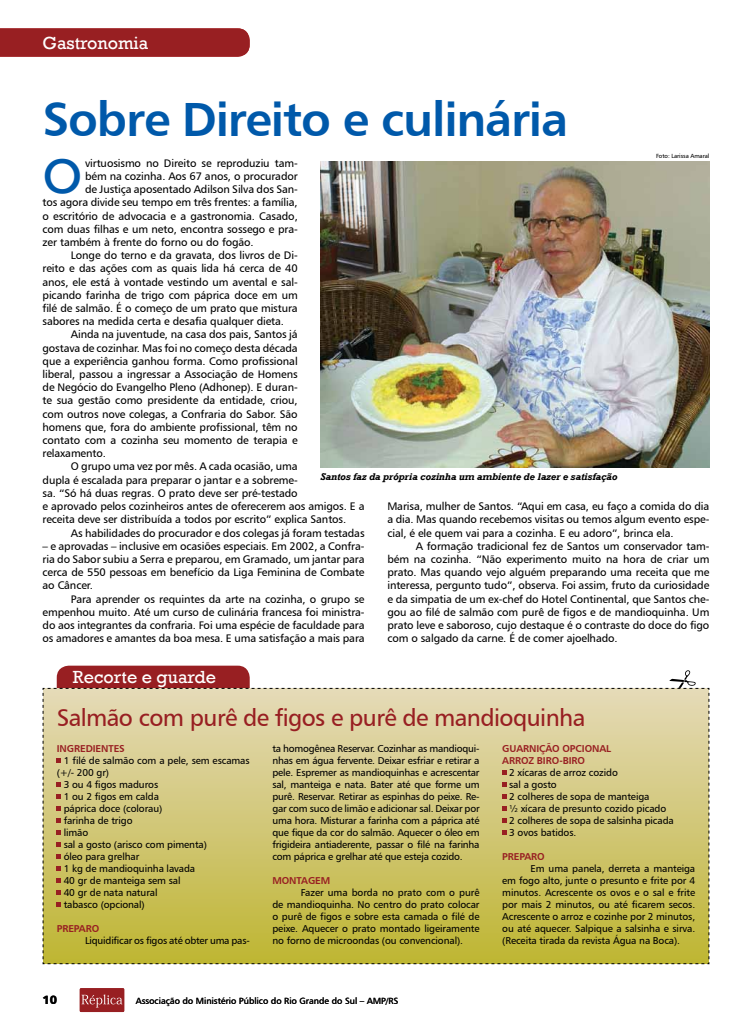
<style>
.page{position:relative;width:752px;height:1035px;background:#fff}
.page>*{position:absolute;margin:0;border:0;box-sizing:border-box;transform-origin:0 0}
.t1{font:49.9px "Rockwell";color:#0059aa}
.t2{font:48px "Humanist 777 BT Bold B";letter-spacing:-.025em;color:#0059aa}
.t3{font:24px "Humanist 777 BT Roman B";letter-spacing:-.025em;color:#981f22}
.t4{font:18px "Rockwell";color:#fff}
.t5{font:12px "Humanist 777 BT Black B";color:#000}
.t6{font:11px/13.2px "Humanist 777 BT Roman B";letter-spacing:-.01em;color:#000;text-align:justify}
.t7{font:10px/12px "Humanist 777 BT Roman B";letter-spacing:-.01em;color:#000;text-align:justify}
.t8{font:10px "Humanist 777 BT Bold B";letter-spacing:-.01em;color:#981f22}
.t9{font:italic 700 10px "Rockwell";letter-spacing:-.01em;color:#000}
.t10{font:9px "Humanist 777 BT Roman B";color:#000}
.t11{font:6px "Humanist 777 BT Roman B";letter-spacing:-.01em;color:#000}
</style>
<div class="page">
<svg style="left:0;top:28px;width:249px;height:29px"></svg>
<div style="left:80px;top:988px;width:44px;height:24px;background:#981f22"></div>
<svg style="left:81px;top:994px;width:41px;height:13px"></svg>
<div style="left:57px;top:665px;width:192px;height:42px;background:#981f22;border-radius:12px"></div>
<img style="left:320px;top:161px;width:389px;height:306px">
<svg style="left:43px;top:670px;width:666px;height:294px"></svg>
<h3 class="t4" style="left:43px;top:32px;width:107px">Gastronomia</h3>
<h2 class="t2" style="left:43px;top:89px;width:526px">SOBRE DIREITO E CULINÁRIA</h2>
<h1 class="t1" style="left:43px;top:148px;width:41px">O</h1>
<p class="t6" style="left:85px;top:156px;width:214px">virtuosismo no Direito se reproduziu tam-</p>
<p class="t11" style="left:656px;top:153px;width:55px">Foto: Larissa Amaral</p>
<p class="t6" style="left:85px;top:169px;width:214px">bém na cozinha. Aos 67 anos, o procurador</p>
<p class="t6" style="left:85px;top:182px;width:214px">de Justiça aposentado Adilson Silva dos San-</p>
<p class="t6" style="left:43px;top:196px;width:256px">tos agora divide seu tempo em três frentes: a família,</p>
<p class="t6" style="left:43px;top:209px;width:256px">o escritório de advocacia e a gastronomia. Casado,</p>
<p class="t6" style="left:43px;top:222px;width:256px">com duas filhas e um neto, encontra sossego e pra-</p>
<p class="t6" style="left:43px;top:235px;width:213px">zer também à frente do forno ou do fogão.</p>
<p class="t6" style="left:71px;top:248px;width:228px">Longe do terno e da gravata, dos livros de Di-</p>
<p class="t6" style="left:43px;top:262px;width:256px">reito e das ações com as quais lida há cerca de 40</p>
<p class="t6" style="left:43px;top:275px;width:256px">anos, ele está à vontade vestindo um avental e sal-</p>
<p class="t6" style="left:43px;top:288px;width:256px">picando farinha de trigo com páprica doce em um</p>
<p class="t6" style="left:43px;top:301px;width:256px">filé de salmão. É o começo de um prato que mistura</p>
<p class="t6" style="left:43px;top:314px;width:243px">sabores na medida certa e desafia qualquer dieta.</p>
<p class="t6" style="left:71px;top:328px;width:228px">Ainda na juventude, na casa dos pais, Santos já</p>
<p class="t6" style="left:43px;top:341px;width:256px">gostava de cozinhar. Mas foi no começo desta década</p>
<p class="t6" style="left:43px;top:354px;width:256px">que a experiência ganhou forma. Como profissional</p>
<p class="t6" style="left:43px;top:367px;width:256px">liberal, passou a ingressar a Associação de Homens</p>
<p class="t6" style="left:43px;top:380px;width:256px">de Negócio do Evangelho Pleno (Adhonep). E duran-</p>
<p class="t6" style="left:43px;top:394px;width:256px">te sua gestão como presidente da entidade, criou,</p>
<p class="t6" style="left:43px;top:407px;width:256px">com outros nove colegas, a Confraria do Sabor. São</p>
<p class="t6" style="left:43px;top:420px;width:256px">homens que, fora do ambiente profissional, têm no</p>
<p class="t6" style="left:43px;top:433px;width:256px">contato com a cozinha seu momento de terapia e</p>
<p class="t6" style="left:43px;top:446px;width:65px">relaxamento.</p>
<p class="t6" style="left:71px;top:460px;width:228px">O grupo uma vez por mês. A cada ocasião, uma</p>
<p class="t6" style="left:43px;top:473px;width:256px">dupla é escalada para preparar o jantar e a sobreme-</p>
<p class="t6" style="left:43px;top:486px;width:256px">sa. “Só há duas regras. O prato deve ser pré-testado</p>
<p class="t6" style="left:43px;top:499px;width:323px">e aprovado pelos cozinheiros antes de oferecerem aos amigos. E a</p>
<p class="t6" style="left:43px;top:512px;width:305px">receita deve ser distribuída a todos por escrito” explica Santos.</p>
<p class="t6" style="left:71px;top:526px;width:295px">As habilidades do procurador e dos colegas já foram testadas</p>
<p class="t6" style="left:43px;top:539px;width:323px">– e aprovadas – inclusive em ocasiões especiais. Em 2002, a Confra&shy;ria do Sabor subiu a Serra e preparou, em Gramado, um jantar para cerca de 550 pessoas em benefício da Liga Feminina de Combate ao Câncer.</p>
<p class="t6" style="left:43px;top:592px;width:323px;text-indent:28px">Para aprender os requintes da arte na cozinha, o grupo se empenhou muito. Até um curso de culinária francesa foi ministra&shy;do aos integrantes da confraria. Foi uma espécie de faculdade para os amadores e amantes da boa mesa. E uma satisfação a mais para</p>
<p class="t9" style="left:320px;top:470px;width:298px">Santos faz da própria cozinha um ambiente de lazer e satisfação</p>
<p class="t6" style="left:387px;top:499px;width:323px">Marisa, mulher de Santos. “Aqui em casa, eu faço a comida do dia a dia. Mas quando recebemos visitas ou temos algum evento espe&shy;cial, é ele quem vai para a cozinha. E eu adoro”, brinca ela.</p>
<p class="t6" style="left:387px;top:539px;width:323px;text-indent:28px">A formação tradicional fez de Santos um conservador tam&shy;bém na cozinha. “Não experimento muito na hora de criar um prato. Mas quando vejo alguém preparando uma receita que me interessa, pergunto tudo”, observa. Foi assim, fruto da curiosidade e da simpatia de um ex-chef do Hotel Continental, que Santos che&shy;gou ao filé de salmão com purê de figos e de mandioquinha. Um prato leve e saboroso, cujo destaque é o contraste do doce do figo com o salgado da carne. É de comer ajoelhado.</p>
<h3 class="t4" style="left:73px;top:666px;width:145px">Recorte e guarde</h3>
<h3 class="t3" style="left:57px;top:702px;width:530px">Salmão com purê de figos e purê de mandioquinha</h3>
<p class="t8" style="left:57px;top:742px;width:10px">INGREDIENTES</p>
<p class="t7" style="left:64px;top:754px;width:187px">1 filé de salmão com a pele, sem escamas</p>
<p class="t7" style="left:57px;top:766px;width:54px">(+/- 200 gr)</p>
<p class="t7" style="left:64px;top:778px;width:96px">3 ou 4 figos maduros</p>
<p class="t7" style="left:64px;top:790px;width:97px">1 ou 2 figos em calda</p>
<p class="t7" style="left:64px;top:802px;width:100px">páprica doce (colorau)</p>
<p class="t7" style="left:64px;top:814px;width:70px">farinha de trigo</p>
<p class="t7" style="left:64px;top:826px;width:26px">limão</p>
<p class="t7" style="left:64px;top:838px;width:145px">sal a gosto (arisco com pimenta)</p>
<p class="t7" style="left:64px;top:850px;width:77px">óleo para grelhar</p>
<p class="t7" style="left:64px;top:862px;width:133px">1 kg de mandioquinha lavada</p>
<p class="t7" style="left:64px;top:874px;width:118px">40 gr de manteiga sem sal</p>
<p class="t7" style="left:64px;top:886px;width:95px">40 gr de nata natural</p>
<p class="t7" style="left:64px;top:898px;width:83px">tabasco (opcional)</p>
<p class="t8" style="left:57px;top:922px;width:13px">PREPARO</p>
<p class="t7" style="left:85px;top:934px;width:166px">Liquidificar os figos até obter uma pas-</p>
<p class="t8" style="left:502px;top:742px;width:14px">GUARNI</p>
<p class="t8" style="left:539px;top:742px;width:31px">ÇÃO OPCIONAL</p>
<p class="t8" style="left:502px;top:754px;width:8px">ARRO</p>
<p class="t8" style="left:528px;top:754px;width:15px">Z BIRO</p>
<p class="t8" style="left:559px;top:754px;width:10px">-BIRO</p>
<p class="t7" style="left:509px;top:766px;width:166px;text-align:left">2 xícaras de arroz cozido<br>sal a gosto<br>2 colheres de sopa de manteiga<br>½ xícara de presunto cozido picado<br>2 colheres de sopa de salsinha picada<br>3 ovos batidos.</p>
<p class="t8" style="left:502px;top:850px;width:13px">PREPARO</p>
<p class="t7" style="left:502px;top:862px;width:194px;text-indent:28px">Em uma panela, derreta a manteiga em fogo alto, junte o presunto e frite por 4 minutos. Acrescente os ovos e o sal e frite por mais 2 minutos, ou até ficarem secos.<br>Acrescente o arroz e cozinhe por 2 minutos, ou até aquecer. Salpique a salsinha e sirva. (Receita tirada da revista Água na Boca).</p>
<p class="t7" style="left:272px;top:742px;width:208px">ta homogênea Reservar. Cozinhar as mandioqui&shy;nhas em água fervente. Deixar esfriar e retirar a pele. Espremer as mandioquinhas e acrescentar sal, manteiga e nata. Bater até que forme um purê. Reservar. Retirar as espinhas do peixe. Re&shy;gar com suco de limão e adicionar sal. Deixar por uma hora. Misturar a farinha com a páprica até que fique da cor do salmão. Aquecer o óleo em frigideira antiaderente, passar o filé na farinha com páprica e grelhar até que esteja cozido.</p>
<p class="t8" style="left:272px;top:874px;width:18px">MONTAGEM</p>
<p class="t7" style="left:272px;top:886px;width:208px;text-indent:28px">Fazer uma borda no prato com o purê de mandioquinha. No centro do prato colocar o purê de figos e sobre esta camada o filé de peixe. Aquecer o prato montado ligeiramente no forno de microondas (ou convencional).</p>
<p class="t5" style="left:43px;top:992px;width:16px">10</p>
<p class="t10" style="left:136px;top:995px;width:264px">Associação do Ministério Público do Rio Grande do Sul – AMP/RS</p>
</div>
